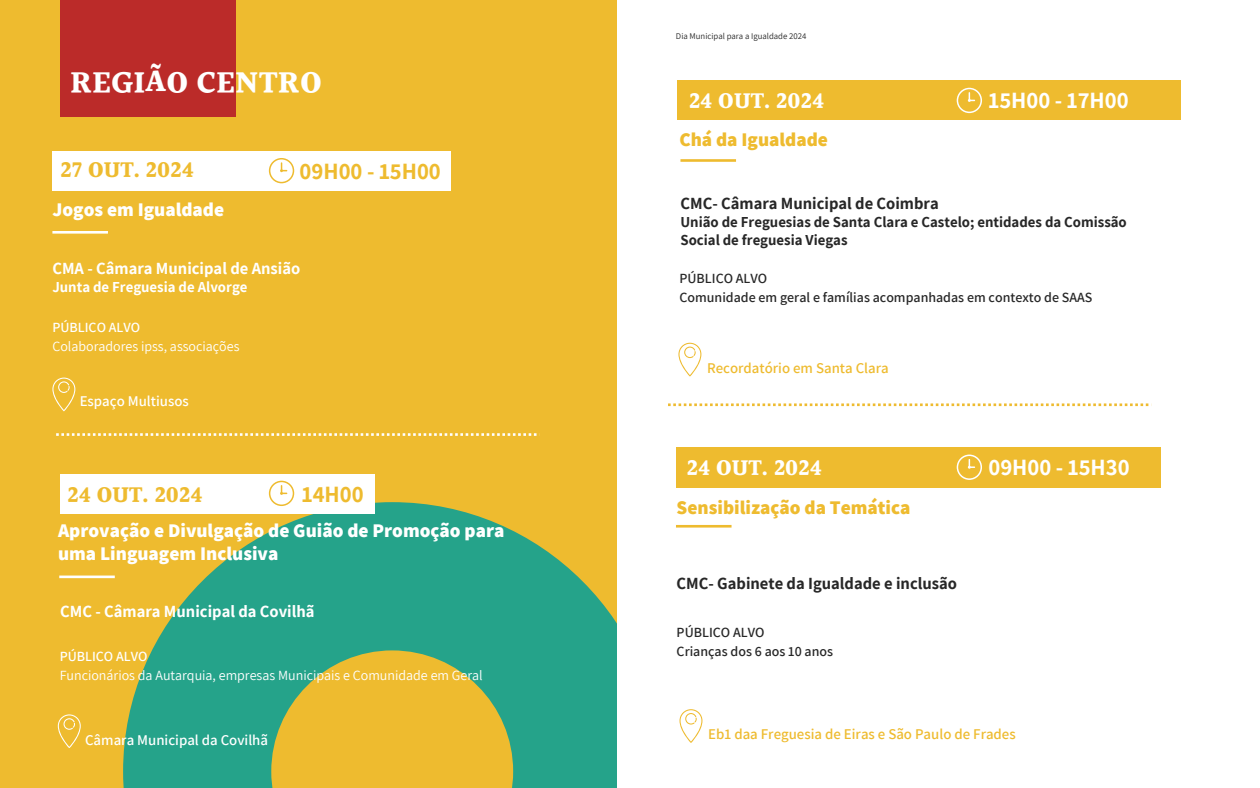
<style>
.page{position:relative;width:1260px;height:788px;background:#fff}
.page>*{position:absolute;margin:0;border:0;box-sizing:border-box;transform-origin:0 0}
.t1{font:700 31.5px "Halant";color:#fff}
.t2{font:700 22.75px "Assistant";color:#fff}
.t3{font:700 22.75px "Halant";color:#eebb2f}
.t4{font:700 22.75px "Halant";color:#fff}
.t5{font:700 22.75px "Assistant";color:#eebb2f}
.t6{font:800 19.25px/22.9px "Assistant";color:#fff}
.t7{font:800 19.25px "Assistant";color:#eebb2f}
.t8{font:700 16.62px "Assistant";color:#272727}
.t9{font:700 16.62px "Assistant";color:#fff}
.t10{font:700 14.88px/17.7px "Assistant";color:#272727}
.t11{font:600 14.88px "Assistant";color:#eebb2f}
.t12{font:600 14.88px "Assistant";color:#fff}
.t13{font:700 14.88px "Assistant";color:#fff}
.t14{font:14px/19.1px "Assistant";color:#fff}
.t15{font:600 14px/19.1px "Assistant";color:#272727}
.t16{font:8.75px "Assistant";color:#272727}
.s1{font-weight:600}
</style>
<div class="page">
<div style="left:0;top:0;width:623px;height:787px;background:#eebb2f"></div>
<svg style="left:123px;top:502px;width:494px;height:285px;fill:#25a38a"></svg>
<div style="left:617px;top:0;width:643px;height:787px;background:#fff"></div>
<div style="left:60px;top:0;width:176px;height:116px;background:#bb2b29"></div>
<svg style="left:668px;top:403px;width:484px;height:3px"></svg>
<div style="left:52px;top:151px;width:399px;height:39px;background:#fff"></div>
<hr style="left:52px;top:231px;width:56px;height:2px;background:#fff">
<svg style="left:52px;top:377px;width:23px;height:34px"></svg>
<div style="left:60px;top:474px;width:315px;height:39px;background:#fff"></div>
<hr style="left:59px;top:575px;width:56px;height:3px;background:#fff">
<svg style="left:58px;top:714px;width:23px;height:33px"></svg>
<svg style="left:56px;top:433px;width:484px;height:3px"></svg>
<div style="left:678px;top:80px;width:503px;height:39px;background:#eebb2f"></div>
<svg style="left:957px;top:88px;width:25px;height:25px"></svg>
<hr style="left:680px;top:159px;width:56px;height:3px;background:#eebb2f">
<svg style="left:678px;top:343px;width:23px;height:33px"></svg>
<div style="left:677px;top:447px;width:484px;height:41px;background:#eebb2f"></div>
<hr style="left:676px;top:525px;width:56px;height:2px;background:#eebb2f">
<svg style="left:957px;top:454px;width:25px;height:26px"></svg>
<svg style="left:680px;top:709px;width:22px;height:33px"></svg>
<svg style="left:269px;top:480px;width:25px;height:26px"></svg>
<svg style="left:269px;top:158px;width:25px;height:25px"></svg>
<h1 class="t1" style="left:70px;top:60px;width:254px">REGIÃO CENTRO</h1>
<h4 class="t3" style="left:60px;top:153px;width:135px">27 OUT. 2024</h4>
<h2 class="t6" style="left:52px;top:197px;width:173px">Jogos em Igualdade</h2>
<p class="t5" style="left:300px;top:156px;width:143px">09H00 - 15H00</p>
<p class="t9" style="left:52px;top:257px;width:249px">CMA - Câmara Municipal de Ansião</p>
<p class="t13" style="left:52px;top:277px;width:197px">Junta de Freguesia de Alvorge</p>
<h2 class="t14" style="left:52px;top:317px;width:189px"><span class="s1">PÚ BLICO ALVO<br></span>Colaboradores ipss, associações</h2>
<h3 class="t12" style="left:80px;top:390px;width:111px">Espaço Multiusos</h3>
<p class="t3" style="left:67px;top:477px;width:137px">24 OUT. 2024</p>
<h5 class="t5" style="left:302px;top:478px;width:63px">14H00</h5>
<h6 class="t6" style="left:58px;top:519px;width:448px">Aprovação e Divulgação de Guião de Promoção para uma Linguagem Inclusiva</h6>
<p class="t9" style="left:60px;top:600px;width:256px">CMC - Câmara Municipal da Covilhã</p>
<h5 class="t14" style="left:60px;top:646px;width:424px"><span class="s1">PÚ BLICO ALVO<br></span>Funcionários da Autarquia, empresas Municipais e Comunidade em Geral</h5>
<h2 class="t12" style="left:85px;top:729px;width:184px">Câmara Municipal da Covilhã</h2>
<h2 class="t16" style="left:676px;top:30px;width:132px">Dia Municipal para a Igualdade 2024</h2>
<p class="t4" style="left:689px;top:84px;width:137px">24 OUT. 2024</p>
<h3 class="t7" style="left:680px;top:127px;width:150px">Chá da Igualdade</h3>
<h6 class="t2" style="left:988px;top:85px;width:142px">15H00 - 17H00</h6>
<h4 class="t8" style="left:680px;top:192px;width:260px">CMC- Câmara Municipal de Coimbra</h4>
<h4 class="t10" style="left:680px;top:213px;width:448px">União de Freguesias de Santa Clara e Castelo; entidades da Comissão<br>Social de freguesia Viegas</h4>
<p class="t15" style="left:680px;top:268px;width:414px">PÚ BLICO ALVO<br>Comunidade em geral e famílias acompanhadas em contexto de SAAS</p>
<h5 class="t11" style="left:707px;top:357px;width:183px">Recordatório em Santa Clara</h5>
<h5 class="t4" style="left:686px;top:451px;width:137px">24 OUT. 2024</h5>
<h5 class="t2" style="left:988px;top:451px;width:143px">09H00 - 15H30</h5>
<p class="t7" style="left:677px;top:494px;width:235px">Sensibilização da Temática</p>
<h2 class="t8" style="left:677px;top:571px;width:282px">CMC- Gabinete da Igualdade e inclusão</h2>
<h3 class="t15" style="left:677px;top:622px;width:158px">PÚ BLICO ALVO<br>Crianças dos 6 aos 10 anos</h3>
<p class="t11" style="left:708px;top:724px;width:309px">Eb1 daa Freguesia de Eiras e São Paulo de Frades</p>
</div>
